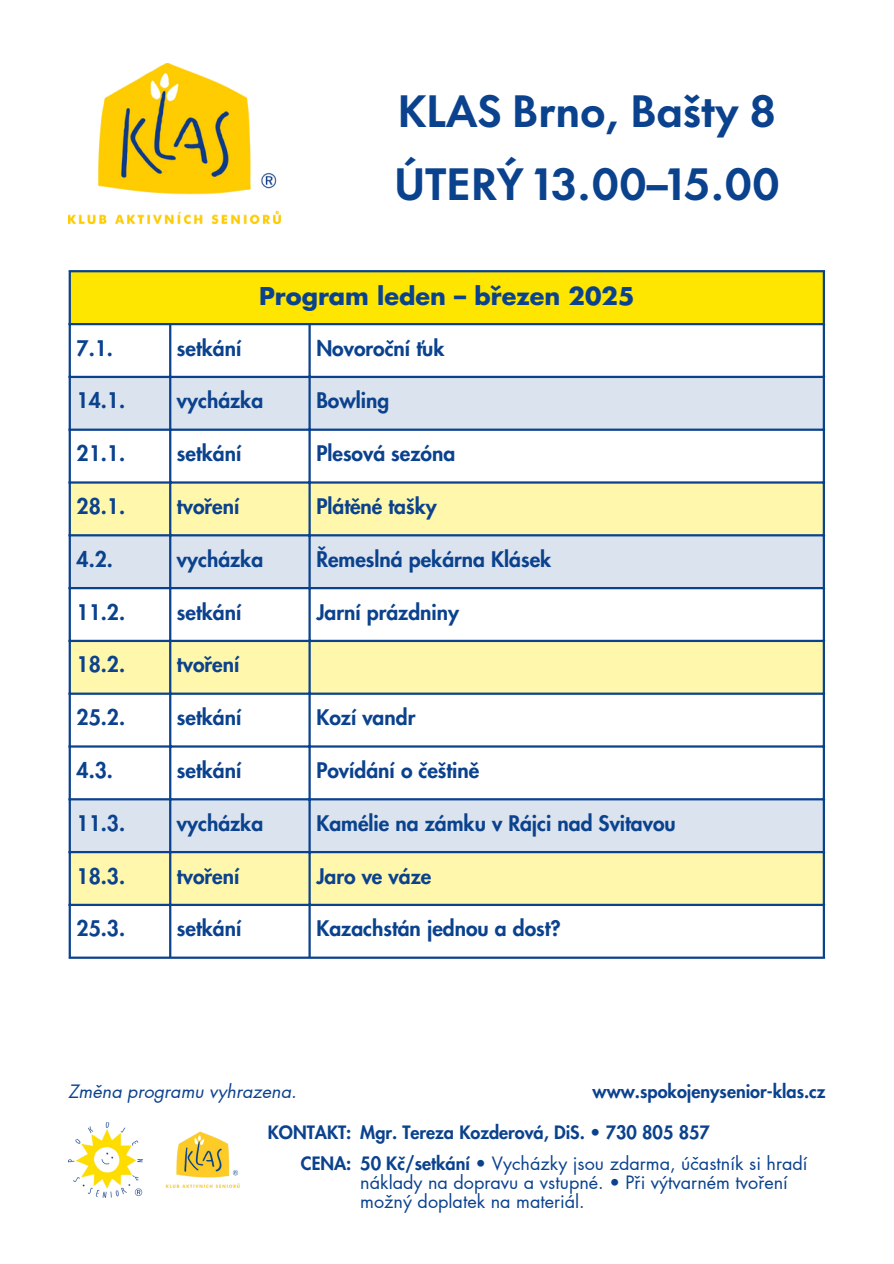
<style>
.page{position:relative;width:894px;height:1264px;background:#fff}
.page>*{position:absolute;margin:0;border:0;box-sizing:border-box;transform-origin:0 0}
.t1{font:700 42px/73.2px "Futura Now Headline";color:#0b428e}
.t2{font:700 24px "Futura LT Pro";color:#0b428e}
.t3{font:800 21px "Futura LT Pro";color:#0b428e}
.t4{font:18px/19.2px "Futura LT Pro";color:#0b428e}
.t5{font:800 18px "Futura LT Pro";color:#0b428e}
.t6{font:italic 18px "Futura LT Pro";color:#0b428e}
.s1{font-weight:800}
</style>
<div class="page">
<div style="left:69px;top:271px;width:754px;height:53px;background:#ffe600"></div>
<svg style="left:71px;top:378px;width:751px;height:103px"></svg>
<svg style="left:71px;top:483px;width:751px;height:420px"></svg>
<hr style="left:69px;top:272px;width:2px;height:684px;background:#0b428e">
<hr style="left:169px;top:325px;width:2px;height:631px;background:#0b428e">
<hr style="left:308px;top:325px;width:2px;height:631px;background:#0b428e">
<hr style="left:822px;top:272px;width:2px;height:684px;background:#0b428e">
<hr style="left:69px;top:270px;width:755px;height:2px;background:#0b428e">
<hr style="left:69px;top:323px;width:755px;height:2px;background:#0b428e">
<hr style="left:69px;top:376px;width:755px;height:2px;background:#0b428e">
<hr style="left:69px;top:428px;width:755px;height:3px;background:#0b428e">
<hr style="left:69px;top:481px;width:755px;height:2px;background:#0b428e">
<hr style="left:69px;top:534px;width:755px;height:2px;background:#0b428e">
<hr style="left:69px;top:587px;width:755px;height:2px;background:#0b428e">
<hr style="left:69px;top:639px;width:755px;height:3px;background:#0b428e">
<hr style="left:69px;top:692px;width:755px;height:2px;background:#0b428e">
<hr style="left:69px;top:745px;width:755px;height:2px;background:#0b428e">
<hr style="left:69px;top:798px;width:755px;height:2px;background:#0b428e">
<hr style="left:69px;top:851px;width:755px;height:2px;background:#0b428e">
<hr style="left:69px;top:903px;width:755px;height:3px;background:#0b428e">
<hr style="left:69px;top:956px;width:755px;height:2px;background:#0b428e">
<img style="left:68px;top:64px;width:213px;height:160px">
<img style="left:68px;top:1122px;width:171px;height:74px">
<p class="t1" style="left:394px;top:75px;width:387px">KLAS Brno, Bašty 8<br>ÚTERÝ 13.00–15.00</p>
<p class="t2" style="left:259px;top:285px;width:377px">Program leden – březen 2025</p>
<h1 class="t3" style="left:76px;top:338px;width:38px">7.1.</h1>
<p class="t3" style="left:177px;top:338px;width:66px">setkání</p>
<p class="t3" style="left:316px;top:338px;width:129px">Novoroční ťuk</p>
<p class="t3" style="left:76px;top:391px;width:50px">14.1.</p>
<p class="t3" style="left:177px;top:391px;width:88px">vycházka</p>
<p class="t3" style="left:316px;top:391px;width:74px">Bowling</p>
<p class="t3" style="left:76px;top:444px;width:50px">21.1.</p>
<p class="t3" style="left:177px;top:444px;width:66px">setkání</p>
<p class="t3" style="left:316px;top:444px;width:140px">Plesová sezóna</p>
<p class="t3" style="left:76px;top:496px;width:50px">28.1.</p>
<p class="t3" style="left:177px;top:496px;width:64px">tvoření</p>
<p class="t3" style="left:316px;top:496px;width:122px">Plátěné tašky</p>
<p class="t3" style="left:76px;top:549px;width:38px">4.2.</p>
<p class="t3" style="left:177px;top:549px;width:88px">vycházka</p>
<p class="t3" style="left:316px;top:549px;width:236px">Řemeslná pekárna Klásek</p>
<p class="t3" style="left:76px;top:602px;width:50px">11.2.</p>
<p class="t3" style="left:177px;top:602px;width:66px">setkání</p>
<p class="t3" style="left:316px;top:602px;width:144px">Jarní prázdniny</p>
<p class="t3" style="left:76px;top:655px;width:50px">18.2.</p>
<p class="t3" style="left:177px;top:655px;width:64px">tvoření</p>
<p class="t3" style="left:76px;top:708px;width:50px">25.2.</p>
<p class="t3" style="left:177px;top:708px;width:66px">setkání</p>
<p class="t3" style="left:316px;top:708px;width:100px">Kozí vandr</p>
<p class="t3" style="left:76px;top:760px;width:38px">4.3.</p>
<p class="t3" style="left:177px;top:760px;width:66px">setkání</p>
<p class="t3" style="left:316px;top:760px;width:164px">Povídání o češtině</p>
<p class="t3" style="left:76px;top:813px;width:50px">11.3.</p>
<p class="t3" style="left:177px;top:813px;width:88px">vycházka</p>
<p class="t3" style="left:316px;top:813px;width:361px">Kamélie na zámku v Rájci nad Svitavou</p>
<p class="t3" style="left:76px;top:866px;width:50px">18.3.</p>
<p class="t3" style="left:177px;top:866px;width:64px">tvoření</p>
<p class="t3" style="left:316px;top:866px;width:116px">Jaro ve váze</p>
<p class="t3" style="left:76px;top:919px;width:50px">25.3.</p>
<p class="t3" style="left:177px;top:919px;width:66px">setkání</p>
<p class="t3" style="left:316px;top:919px;width:246px">Kazachstán jednou a dost?</p>
<p class="t6" style="left:68px;top:1082px;width:230px">Změna programu vyhrazena.</p>
<p class="t5" style="left:592px;top:1082px;width:234px">www.spokojenysenior-klas.cz</p>
<p class="t5" style="left:360px;top:1124px;width:351px">Mgr. Tereza Kozderová, DiS. • 730 805 857</p>
<h2 class="t4" style="left:360px;top:1154px;width:448px"><span class="s1">50 Kč/setkání</span> • Vycházky jsou zdarma, účastník si hradí náklady na dopravu a vstupné. • Při výtvarném tvoření možný doplatek na materiál.</h2>
<h3 class="t5" style="left:268px;top:1124px;width:85px">KONTAKT:</h3>
<h2 class="t5" style="left:301px;top:1155px;width:52px">CENA:</h2>
</div>
